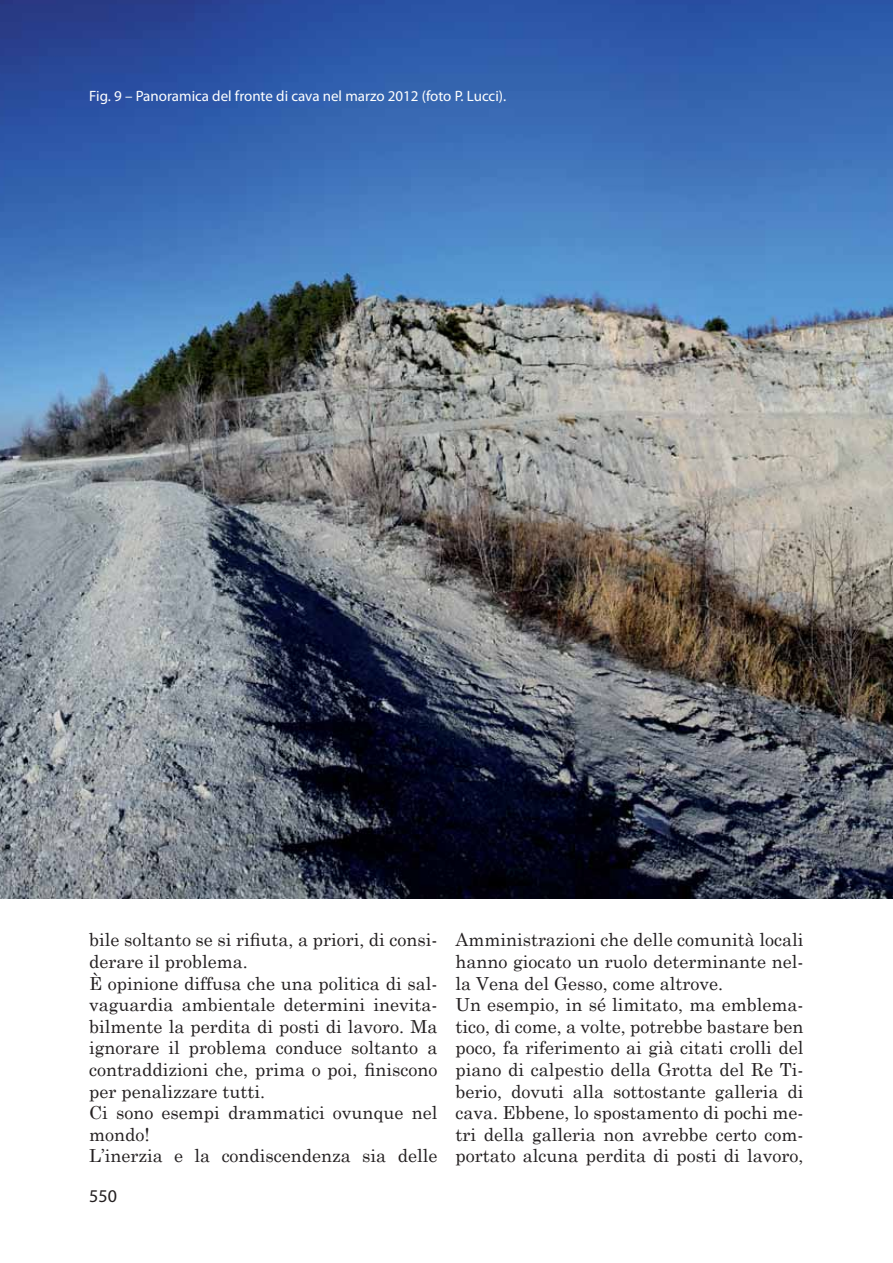
<style>
.page{position:relative;width:893px;height:1263px;background:#fff}
.page>*{position:absolute;margin:0;border:0;box-sizing:border-box;transform-origin:0 0}
.t1{font:18px/21.6px "Century Schoolbook";color:#231f20}
.t2{font:18px "Myriad Pro";color:#231f20}
.t3{font:15px "Myriad Pro";color:#fff}
</style>
<div class="page">
<img style="left:0;top:0;width:893px;height:899px">
<p class="t3" style="left:89px;top:90px;width:418px">Fig. 9 – Panoramica del fronte di cava nel marzo 2012 (foto P. Lucci).</p>
<p class="t1" style="left:89px;top:929px;width:350px">bile soltanto se si rifiuta, a priori, di consi&shy;derare il problema.<br>È opinione diffusa che una politica di sal&shy;vaguardia ambientale determini inevita&shy;bilmente la perdita di posti di lavoro. Ma ignorare il problema conduce soltanto a contraddizioni che, prima o poi, finiscono per penalizzare tutti.<br>Ci sono esempi drammatici ovunque nel mondo!<br>L’inerzia e la condiscendenza sia delle</p>
<p class="t1" style="left:455px;top:929px;width:350px">Amministrazioni che delle comunità locali hanno giocato un ruolo determinante nel&shy;la Vena del Gesso, come altrove.<br>Un esempio, in sé limitato, ma emblema&shy;tico, di come, a volte, potrebbe bastare ben poco, fa riferimento ai già citati crolli del piano di calpestio della Grotta del Re Ti&shy;berio, dovuti alla sottostante galleria di cava. Ebbene, lo spostamento di pochi me&shy;tri della galleria non avrebbe certo com&shy;portato alcuna perdita di posti di lavoro,</p>
<p class="t2" style="left:89px;top:1189px;width:29px">550</p>
</div>
